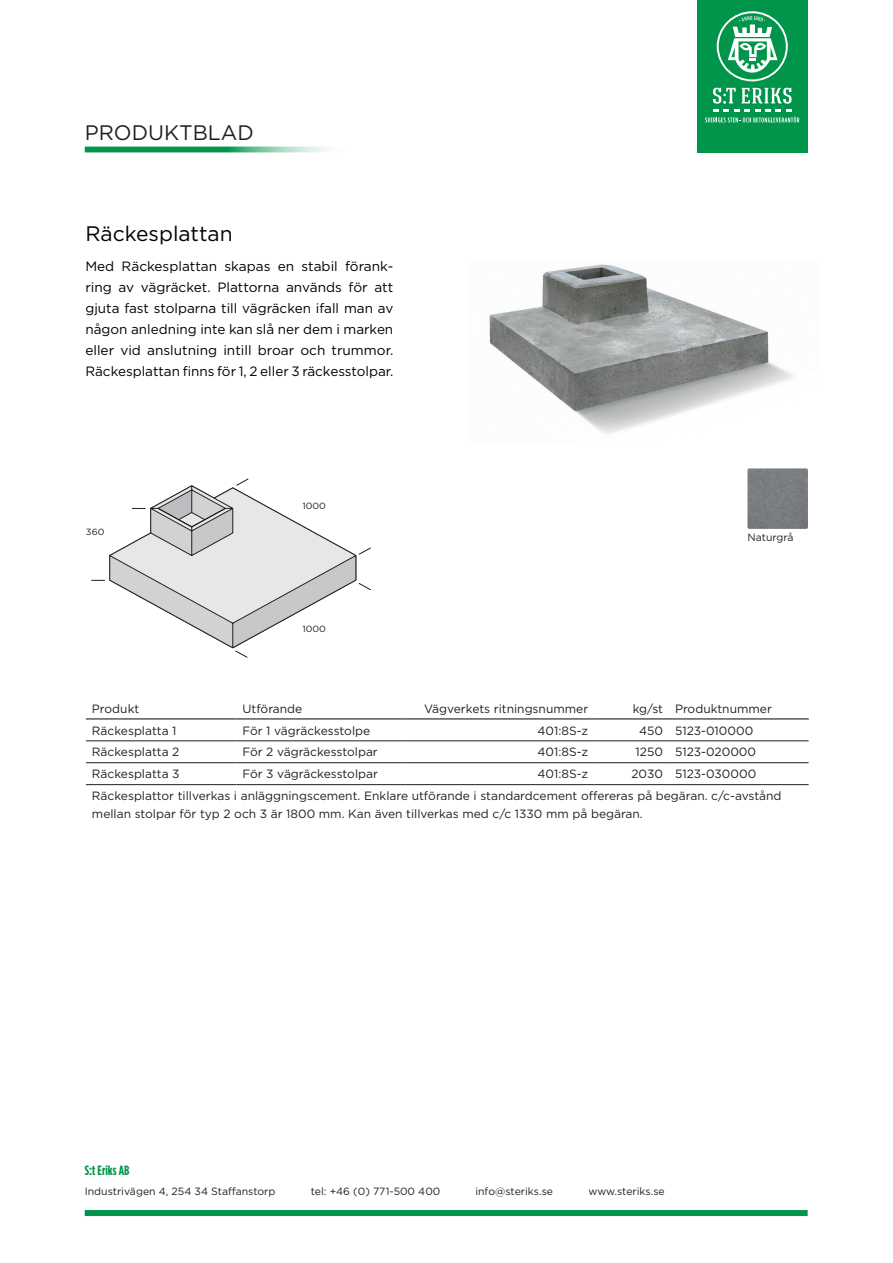
<style>
.page{position:relative;width:893px;height:1263px;background:#fff}
.page>*{position:absolute;margin:0;border:0;box-sizing:border-box;transform-origin:0 0}
.Bildtext_neg{font:21px "Gotham";color:#000}
.t1{font:21px "Gotham";color:#231f20}
.Bildtext_neg-2{font:13.5px/21px "Gotham";color:#000;text-align:justify}
.t2{font:700 13.5px "Gotham Condensed";color:#00954a}
.tabelltext{font:12px/18px "Gotham";color:#231f20}
.t3{font:10.5px "Gotham";color:#231f20}
.t4{font:9px "Gotham";color:#231f20;scale:1.04 1}
</style>
<div class="page">
<img style="left:748px;top:468px;width:60px;height:61px">
<svg style="left:91px;top:478px;width:280px;height:180px"></svg>
<img style="left:489px;top:264px;width:305px;height:170px">
<hr style="left:86px;top:740px;width:150px;height:1px;background:#231f20">
<hr style="left:236px;top:740px;width:169px;height:1px;background:#231f20">
<hr style="left:405px;top:740px;width:189px;height:1px;background:#231f20">
<hr style="left:594px;top:740px;width:75px;height:1px;background:#231f20">
<hr style="left:669px;top:740px;width:140px;height:1px;background:#231f20">
<hr style="left:86px;top:762px;width:150px;height:1px;background:#231f20">
<hr style="left:236px;top:762px;width:169px;height:1px;background:#231f20">
<hr style="left:405px;top:762px;width:189px;height:1px;background:#231f20">
<hr style="left:594px;top:762px;width:75px;height:1px;background:#231f20">
<hr style="left:669px;top:762px;width:140px;height:1px;background:#231f20">
<hr style="left:86px;top:784px;width:150px;height:1px;background:#231f20">
<hr style="left:236px;top:784px;width:169px;height:1px;background:#231f20">
<hr style="left:405px;top:784px;width:189px;height:1px;background:#231f20">
<hr style="left:594px;top:784px;width:75px;height:1px;background:#231f20">
<hr style="left:669px;top:784px;width:140px;height:1px;background:#231f20">
<hr style="left:86px;top:718px;width:150px;height:1px;background:#231f20">
<hr style="left:236px;top:718px;width:169px;height:1px;background:#231f20">
<hr style="left:405px;top:718px;width:189px;height:1px;background:#231f20">
<hr style="left:594px;top:718px;width:75px;height:1px;background:#231f20">
<hr style="left:669px;top:718px;width:140px;height:1px;background:#231f20">
<div style="left:85px;top:1210px;width:723px;height:6px;background:#00954a"></div>
<div style="left:697px;top:0;width:111px;height:152px;background:#00954a"></div>
<svg style="left:705px;top:88px;width:94px;height:34px"></svg>
<svg style="left:717px;top:11px;width:71px;height:70px"></svg>
<svg style="left:85px;top:146px;width:244px;height:6px"></svg>
<p class="t1" style="left:85px;top:119px;width:171px">PRODUKTBLAD</p>
<p class="Bildtext_neg" style="left:85px;top:220px;width:149px">Räckesplattan</p>
<p class="Bildtext_neg-2" style="left:85px;top:256px;width:309px">Med Räckesplattan skapas en stabil förank&shy;ring av vägräcket. Plattorna används för att gjuta fast stolparna till vägräcken ifall man av någon anledning inte kan slå ner dem i marken eller vid anslutning intill broar och trummor.<br>Räckesplattan finns för 1, 2 eller 3 räckesstolpar.</p>
<p class="t4" style="left:86px;top:526px;width:19px">360</p>
<p class="t4" style="left:302px;top:500px;width:24px">1000</p>
<p class="t4" style="left:302px;top:623px;width:24px">1000</p>
<p class="t3" style="left:747px;top:530px;width:48px">Naturgrå</p>
<p class="tabelltext" style="left:92px;top:699px;width:49px">Produkt</p>
<p class="tabelltext" style="left:242px;top:699px;width:61px">Utförande</p>
<p class="tabelltext" style="left:424px;top:699px;width:166px">Vägverkets ritningsnummer</p>
<p class="tabelltext" style="left:633px;top:699px;width:32px">kg/st</p>
<p class="tabelltext" style="left:675px;top:699px;width:98px">Produktnummer</p>
<p class="tabelltext" style="left:92px;top:721px;width:86px">Räckesplatta 1</p>
<p class="tabelltext" style="left:242px;top:721px;width:129px">För 1 vägräckesstolpe</p>
<p class="tabelltext" style="left:538px;top:721px;width:52px">401:8S-z</p>
<p class="tabelltext" style="left:639px;top:721px;width:25px">450</p>
<p class="tabelltext" style="left:675px;top:721px;width:80px">5123-010000</p>
<p class="tabelltext" style="left:92px;top:743px;width:89px">Räckesplatta 2</p>
<p class="tabelltext" style="left:242px;top:743px;width:137px">För 2 vägräckesstolpar</p>
<p class="tabelltext" style="left:538px;top:743px;width:52px">401:8S-z</p>
<p class="tabelltext" style="left:636px;top:743px;width:29px">1250</p>
<p class="tabelltext" style="left:675px;top:743px;width:83px">5123-020000</p>
<p class="tabelltext" style="left:92px;top:765px;width:89px">Räckesplatta 3</p>
<p class="tabelltext" style="left:242px;top:765px;width:137px">För 3 vägräckesstolpar</p>
<p class="tabelltext" style="left:538px;top:765px;width:52px">401:8S-z</p>
<p class="tabelltext" style="left:631px;top:765px;width:33px">2030</p>
<p class="tabelltext" style="left:675px;top:765px;width:83px">5123-030000</p>
<p class="tabelltext" style="left:92px;top:787px;width:691px">Räckesplattor tillverkas i anläggningscement. Enklare utförande i standardcement offereras på begäran. c/c-avstånd mellan stolpar för typ 2 och 3 är 1800 mm. Kan även tillverkas med c/c 1330 mm på begäran.</p>
<p class="t2" style="left:85px;top:1162px;width:46px">S:t Eriks AB</p>
<p class="t3" style="left:85px;top:1184px;width:192px">Industrivägen 4, 254 34 Staffanstorp</p>
<p class="t3" style="left:311px;top:1184px;width:131px">tel: +46 (0) 771-500 400</p>
<p class="t3" style="left:475px;top:1184px;width:79px">info@steriks.se</p>
<p class="t3" style="left:588px;top:1184px;width:78px">www.steriks.se</p>
</div>
